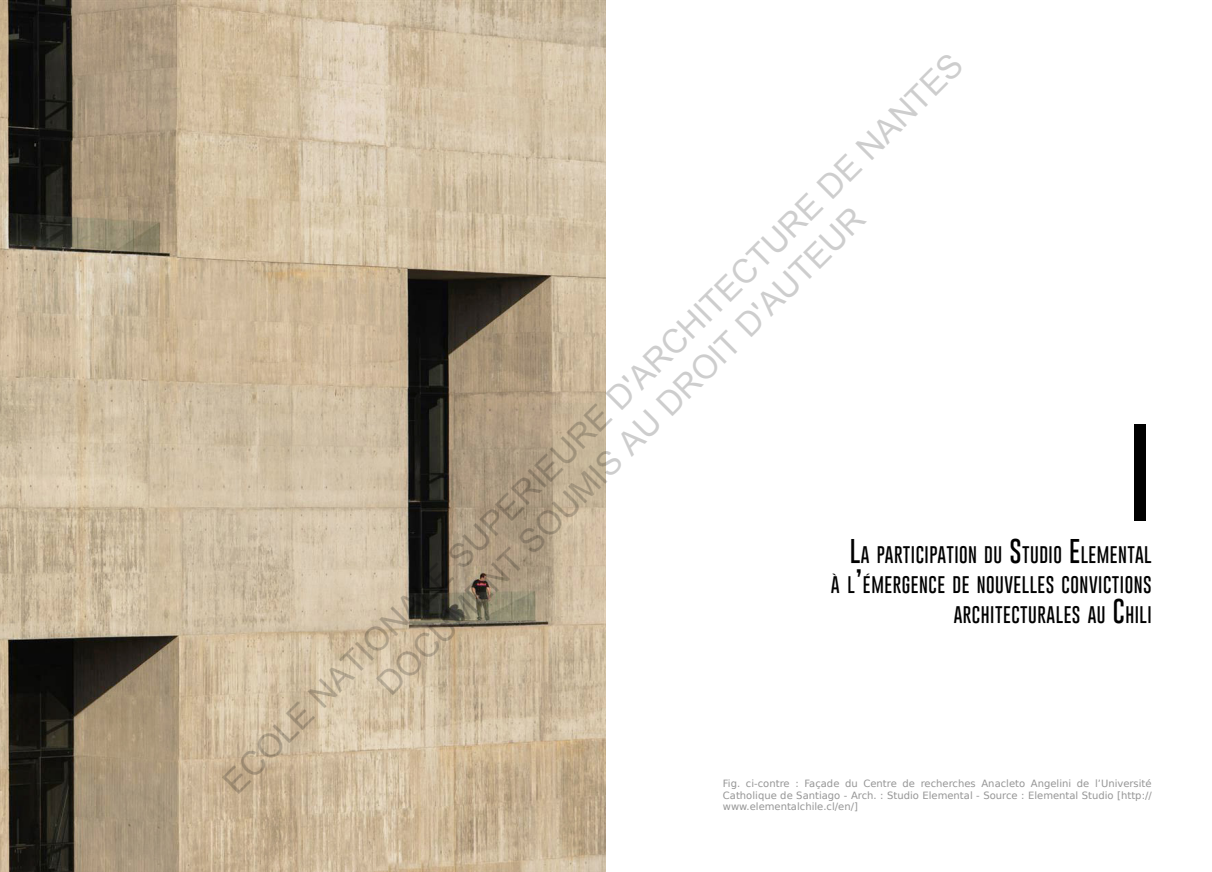
<style>
.page{position:relative;width:1212px;height:872px;background:#fff}
.page>*{position:absolute;margin:0;border:0;box-sizing:border-box;transform-origin:0 0}
.t1{font:100 100px "Gobold";color:#000}
.t2{font:33.12px/39.6px "Arial";color:rgb(0 0 0/.2);text-align:center}
.t3{font:100 17.5px/30px "Gobold";letter-spacing:.03em;color:#000}
.Légendes{font:10px/11.2px "DejaVu Sans";color:#969696;text-align:justify}
.s1{font-size:25px}
</style>
<div class="page">
<img style="left:0;top:0;width:606px;height:872px">
<h2 class="t2" style="left:215px;top:773px;width:1031px;rotate:-45deg">ECOLE NATIONALE SUPERIEURE D'ARCHITECTURE DE NANTES<br>DOCUMENT SOUMIS AU DROIT D'AUTEUR</h2>
<p class="t1" style="left:1127px;top:408px;width:26px">I</p>
<p class="t3" style="left:850px;top:540px;width:302px"><span class="s1">L</span>A PARTICIPATION DU <span class="s1">S</span>TUDIO <span class="s1">E</span>LEMENTAL</p>
<p class="t3" style="left:831px;top:570px;width:192px">À L<span class="s1">’</span>ÉMERGENCE DE NOUVELLES</p>
<p class="t3" style="left:954px;top:570px;width:198px;text-indent:108px">CONVICTIONS<br>ARCHITECTURALES</p>
<p class="t3" style="left:1088px;top:600px;width:66px">AU <span class="s1">C</span>HILI</p>
<p class="Légendes" style="left:723px;top:778px;width:430px">Fig. ci-contre : Façade du Centre de recherches Anacleto Angelini de l’Université Catholique de Santiago - Arch. : Studio Elemental - Source : Elemental Studio [http:// www.elementalchile.cl/en/]</p>
</div>
